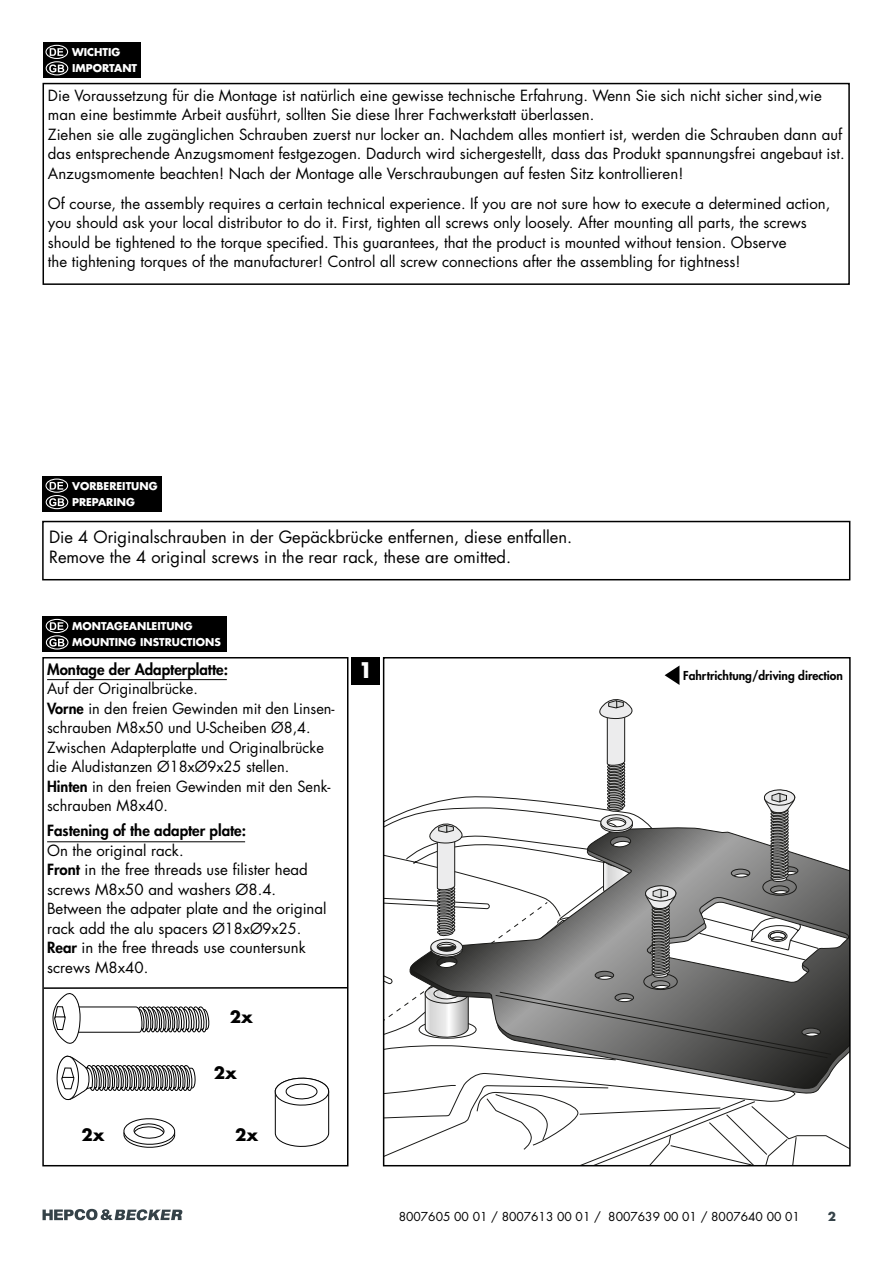
<style>
.page{position:relative;width:893px;height:1263px;background:#fff}
.page>*{position:absolute;margin:0;border:0;box-sizing:border-box;transform-origin:0 0}
.t1{font:700 21px "Futura Std";color:#fff}
.t2{font:16.5px/19.5px "Futura Std";color:#000}
.t3{font:700 16.5px "Futura Std";color:#000}
.t4{font:15px/19.5px "Futura Std";color:#000}
.t5{font:800 15px "Futura Std";color:#000}
.t6{font:12px "Futura Std";color:#000}
.t7{font:800 12px "Futura Std";color:#000}
.t8{font:700 12px "Futura Std";color:#354248}
.t9{font:700 10.5px/16.5px "Futura Std";color:#fff}
.s1{font-weight:800}
</style>
<div class="page">
<svg style="left:43px;top:1209px;width:139px;height:11px"></svg>
<div style="left:43px;top:83px;width:807px;height:202px;border:2px solid #000"></div>
<div style="left:43px;top:43px;width:97px;height:35px;background:#000"></div>
<svg style="left:50px;top:48px;width:13px;height:8px"></svg>
<div style="left:45px;top:45px;width:23px;height:14px;border:1px solid #fff;border-radius:50%"></div>
<svg style="left:49px;top:64px;width:15px;height:8px"></svg>
<div style="left:46px;top:61px;width:22px;height:14px;border:1px solid #fff;border-radius:50%"></div>
<div style="left:42px;top:521px;width:808px;height:59px;border:2px solid #000"></div>
<div style="left:43px;top:476px;width:119px;height:36px;background:#000"></div>
<svg style="left:50px;top:482px;width:13px;height:8px"></svg>
<div style="left:45px;top:478px;width:23px;height:15px;border:1px solid #fff;border-radius:50%"></div>
<svg style="left:49px;top:498px;width:15px;height:8px"></svg>
<div style="left:46px;top:495px;width:22px;height:14px;border:1px solid #fff;border-radius:50%"></div>
<div style="left:43px;top:617px;width:184px;height:35px;background:#000"></div>
<svg style="left:50px;top:622px;width:14px;height:8px"></svg>
<div style="left:46px;top:619px;width:22px;height:14px;border:1px solid #fff;border-radius:50%"></div>
<svg style="left:49px;top:639px;width:15px;height:7px"></svg>
<div style="left:46px;top:635px;width:22px;height:14px;border:1px solid #fff;border-radius:50%"></div>
<div style="left:42px;top:657px;width:306px;height:509px;border:2px solid #000"></div>
<svg style="left:386px;top:1090px;width:462px;height:73px"></svg>
<svg style="left:413px;top:864px;width:435px;height:226px"></svg>
<svg style="left:386px;top:699px;width:446px;height:363px"></svg>
<div style="left:383px;top:657px;width:468px;height:509px;border:2px solid #000"></div>
<div style="left:352px;top:657px;width:28px;height:28px;background:#000"></div>
<svg style="left:665px;top:666px;width:14px;height:19px"></svg>
<hr style="left:47px;top:679px;width:180px;height:1px;background:#000">
<hr style="left:47px;top:841px;width:198px;height:1px;background:#000">
<hr style="left:44px;top:987px;width:303px;height:2px;background:#000">
<svg style="left:56px;top:1055px;width:140px;height:46px"></svg>
<svg style="left:274px;top:1077px;width:56px;height:70px"></svg>
<svg style="left:123px;top:1118px;width:53px;height:30px"></svg>
<svg style="left:52px;top:993px;width:158px;height:51px"></svg>
<p class="t9" style="left:72px;top:43px;width:67px">WICHTIG<br>IMPORTANT</p>
<p class="t4" style="left:48px;top:86px;width:798px">Die Voraussetzung für die Montage ist natürlich eine gewisse technische Erfahrung. Wenn Sie sich nicht sicher sind,wie man eine bestimmte Arbeit ausführt, sollten Sie diese Ihrer Fachwerkstatt überlassen.<br>Ziehen sie alle zugänglichen Schrauben zuerst nur locker an. Nachdem alles montiert ist, werden die Schrauben dann auf das entsprechende Anzugsmoment festgezogen. Dadurch wird sichergestellt, dass das Produkt spannungsfrei angebaut ist.<br>Anzugsmomente beachten! Nach der Montage alle Verschraubungen auf festen Sitz kontrollieren!</p>
<p class="t4" style="left:48px;top:194px;width:784px">Of course, the assembly requires a certain technical experience. If you are not sure how to execute a determined action, you should ask your local distributor to do it. First, tighten all screws only loosely. After mounting all parts, the screws should be tightened to the torque specified. This guarantees, that the product is mounted without tension. Observe<br>the tightening torques of the manufacturer! Control all screw connections after the assembling for tightness!</p>
<p class="t9" style="left:72px;top:477px;width:87px">VORBEREITUNG<br>PREPARING</p>
<p class="t2" style="left:49px;top:527px;width:525px">Die 4 Originalschrauben in der Gepäckbrücke entfernen, diese entfallen.<br>Remove the 4 original screws in the rear rack, these are omitted.</p>
<p class="t9" style="left:72px;top:617px;width:150px">MONTAGEANLEITUNG<br>MOUNTING INSTRUCTIONS</p>
<p class="t5" style="left:47px;top:660px;width:182px">Montage der Adapterplatte:</p>
<p class="t4" style="left:47px;top:679px;width:289px">Auf der Originalbrücke.<br><span class="s1">Vorne</span> in den freien Gewinden mit den Linsen&shy;schrauben M8x50 und U-Scheiben Ø8,4.<br>Zwischen Adapterplatte und Originalbrücke die Aludistanzen Ø18xØ9x25 stellen.<br><span class="s1">Hinten</span> in den freien Gewinden mit den Senk&shy;schrauben M8x40.</p>
<p class="t5" style="left:47px;top:821px;width:200px">Fastening of the adapter plate:</p>
<p class="t4" style="left:47px;top:841px;width:281px">On the original rack.<br><span class="s1">Front</span> in the free threads use filister head screws M8x50 and washers Ø8.4.<br>Between the adpater plate and the original rack add the alu spacers Ø18xØ9x25.<br><span class="s1">Rear</span> in the free threads use countersunk screws M8x40.</p>
<p class="t3" style="left:230px;top:1006px;width:25px">2x</p>
<p class="t3" style="left:214px;top:1061px;width:25px">2x</p>
<p class="t3" style="left:82px;top:1123px;width:25px">2x</p>
<p class="t3" style="left:235px;top:1123px;width:25px">2x</p>
<h1 class="t1" style="left:358px;top:656px;width:16px">1</h1>
<p class="t7" style="left:683px;top:668px;width:161px">Fahrtrichtung/driving direction</p>
<p class="t6" style="left:399px;top:1209px;width:403px">8007605 00 01 / 8007613 00 01 / 8007639 00 01 / 8007640 00 01</p>
<p class="t8" style="left:828px;top:1208px;width:10px">2</p>
</div>
